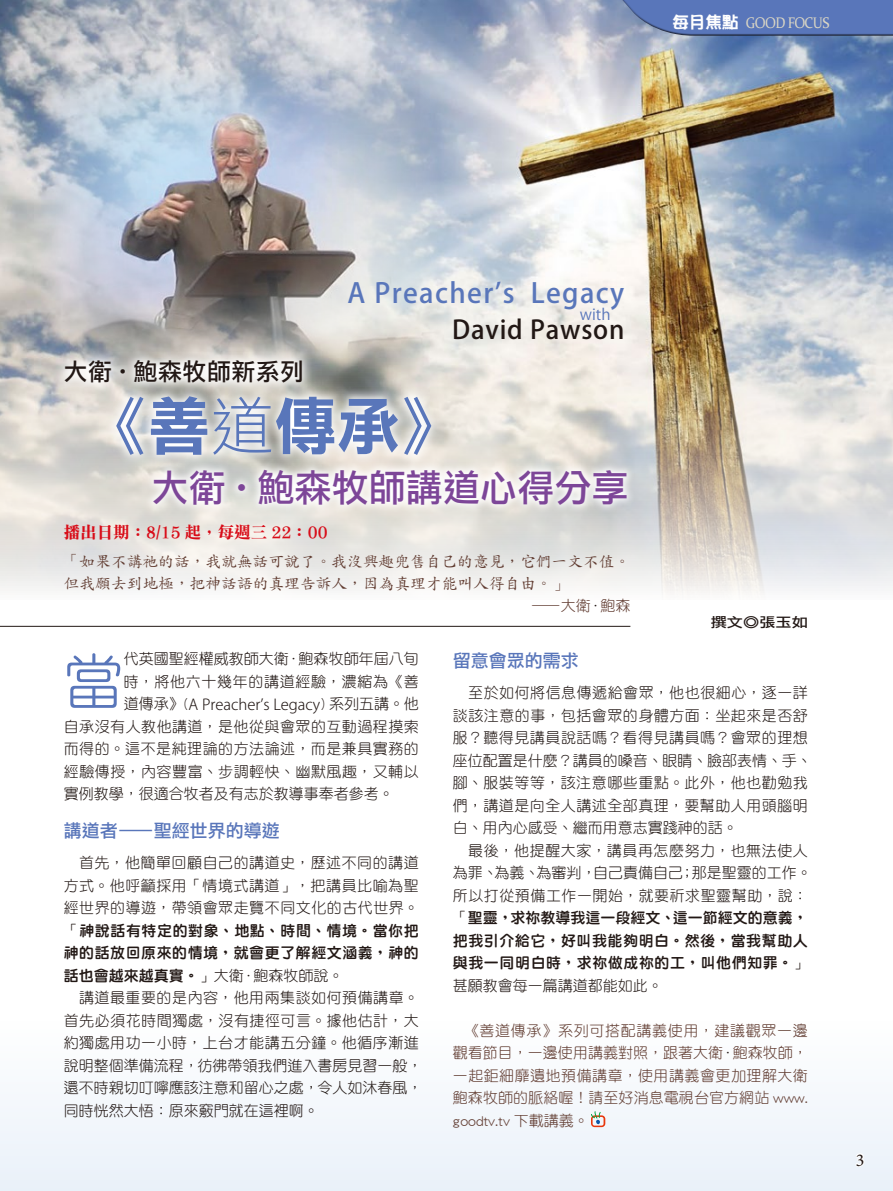
<style>
.page{position:relative;width:893px;height:1191px;background:#fff}
.page>*{position:absolute;margin:0;border:0;box-sizing:border-box;transform-origin:0 0}
.t1{font:63px "DF Li Hei Std W3";color:#5976ba}
.t2{font:60px "DF Yuan Std W3";color:#5976ba}
.t3{font:37.5px "DF Li Hei Std W5";color:#7d4698}
.t4{font:500 27.3px "Koz Go Pro";letter-spacing:.05em;color:#5976ba}
.t5{font:500 25.5px "Koz Go Pro";letter-spacing:.03em;color:#221815}
.t6{font:24px "DF Li Hei Std W5";letter-spacing:.02em;color:#221815}
.t7{font:18px "DF Li Hei Std W5";color:#5976ba}
.t8{font:18px "Minion Pro";color:#221815}
.t9{font:16.5px "DF Li Song Std W7";color:#d80c18}
.t10{font:15.75px/22.5px "DF Kai Shu Std W5";color:#613c31}
.t11{font:15.3px "Constantia";letter-spacing:-.04em;color:#dbd6c4;scale:.88 1}
.t12{font:15.3px "Koz Go Pro";color:#5976ba}
.t13{font:15px/22.5px "DF Yuan Std W3";letter-spacing:.035em;color:#221815;text-align:justify}
.t14{font:15px/22.5px "DF Yuan Std W3";color:#221815}
.t15{font:15px/22.5px "DF Yuan Std W8";letter-spacing:.035em;color:#221815}
.t16{font:15px/22.5px "DF Yuan Std W3";letter-spacing:.005em;color:#613c31;text-align:justify}
.t17{font:300 15px "Koz Go Pro";color:#221815}
.t18{font:15px "DF Yuan Std W3";letter-spacing:.005em;color:#613c31;scale:2 1}
.t19{font:13.5px "DF Li Hei Std W5";color:#221815;scale:1.2 1}
.s1{font-family:"DFPOP1 Std W9";font-size:16.5px;color:#fff}
.s2{font-family:"DF Yuan Std W3"}
.s3{font-family:"DF Li Hei Std W7"}
.s4{color:#221815}
.s5{font-family:"DF Yuan Std W3";font-weight:400}
.s6{font-family:"DF Yuan Std W8"}
</style>
<div class="page">
<div style="left:0;top:1021px;width:893px;height:170px;background:#f4f8fc"></div>
<img style="left:0;top:0;width:893px;height:593px">
<svg style="left:144px;top:460px;width:492px;height:54px"></svg>
<svg style="left:54px;top:349px;width:388px;height:117px"></svg>
<svg style="left:591px;top:1111px;width:14px;height:16px"></svg>
<img style="left:38px;top:68px;width:403px;height:284px">
<hr style="left:0;top:626px;width:630px;height:1px;background:#221815">
<svg style="left:856px;top:1154px;width:8px;height:13px"></svg>
<div style="left:611px;top:0;width:282px;height:6px;background:#788fb5"></div>
<div style="left:612px;top:0;width:281px;height:38px;background:#221815;opacity:.75"></div>
<p class="t11" style="left:673px;top:12px;width:180px"><span class="s1">每月焦點</span> GOOD FOCUS</p>
<h3 class="t4" style="left:348px;top:275px;width:278px">A Preacher’s Legacy</h3>
<h3 class="t5" style="left:452px;top:313px;width:174px">David Pawson</h3>
<p class="t12" style="left:580px;top:304px;width:32px">with</p>
<h3 class="t6" style="left:64px;top:359px;width:242px">大衛<span class="s2">‧</span>鮑森牧師新系列</h3>
<h1 class="t1" style="left:85px;top:392px;width:380px">《<span class="s3">善</span>道<span class="s3">傳承</span>》</h1>
<h3 class="t3" style="left:152px;top:467px;width:478px">大衛<span class="s2">‧</span>鮑森牧師講道心得分享</h3>
<p class="t9" style="left:64px;top:523px;width:265px">播出日期：8/15 起，每週三 22：00</p>
<p class="t10" style="left:64px;top:549px;width:568px">「如果不講祂的話，我就無話可說了。我沒興趣兜售自己的意見，它們一文不值。但我願去到地極，把神話語的真理告訴人，因為真理才能叫人得自由。」</p>
<p class="t18" style="left:531px;top:597px;width:51px">—大衛<span class="s4">．</span>鮑森</p>
<p class="t7" style="left:453px;top:650px;width:127px">留意會眾的需求</p>
<p class="t13" style="left:453px;top:681px;width:360px;text-align:left;text-indent:15px">至於如何將信息傳遞給會眾，他也很細心，逐一詳談該注意的事，包括會眾的身體方面：坐起來是否舒服？聽得見講員說話嗎？看得見講員嗎？會眾的理想座位配置是什麼？講員的嗓音、眼睛、臉部表情、手、腳、服裝等等，該注意哪些重點。此外，他也勸勉我們，講道是向全人講述全部真理，要幫助人用頭腦明白、用內心感受、繼而用意志實踐神的話。</p>
<p class="t13" style="left:453px;top:838px;width:360px;text-align:left;text-indent:15px">最後，他提醒大家，講員再怎麼努力，也無法使人為罪、為義、為審判，自己責備自己；那是聖靈的工作。所以打從預備工作一開始，就要祈求聖靈幫助，說：</p>
<p class="t15" style="left:453px;top:906px;width:357px;text-align:justify"><span class="s2">「</span>聖靈，求祢教導我這一段經文、這一節經文的意義，把我引介給它，好叫我能夠明白。然後，當我幫助人與我一同明白時，求祢做成祢的工，叫他們知罪。<span class="s2">」</span></p>
<p class="t14" style="left:453px;top:973px;width:211px">甚願教會每一篇講道都能如此。</p>
<p class="t16" style="left:453px;top:1018px;width:357px;text-indent:12px">《善道傳承》系列可搭配講義使用，建議觀眾一邊觀看節目，一邊使用講義對照，跟著大衛<span class="s4">．</span>鮑森牧師，一起鉅細靡遺地預備講章，使用講義會更加理解大衛鮑森牧師的脈絡喔！請至好消息電視台官方網站 www. goodtv.tv 下載講義。</p>
<p class="t19" style="left:711px;top:615px;width:82px">撰文◎張玉如</p>
<h2 class="t2" style="left:64px;top:649px;width:61px">當</h2>
<p class="t14" style="left:124px;top:647px;width:297px">代英國聖經權威教師大衛．鮑森牧師年屆八旬時，將他六十幾年的講道經驗，濃縮為《善</p>
<p class="t17" style="left:124px;top:694px;width:297px"><span class="s5">道傳承》(</span>A Preacher’s Legacy<span class="s5">) 系列五講。他</span></p>
<p class="t13" style="left:64px;top:715px;width:357px">自承沒有人教他講道，是他從與會眾的互動過程摸索而得的。這不是純理論的方法論述，而是兼具實務的經驗傳授，內容豐富、步調輕快、幽默風趣，又輔以實例教學，很適合牧者及有志於教導事奉者參考。</p>
<p class="t7" style="left:64px;top:821px;width:217px">講道者—聖經世界的導遊</p>
<p class="t13" style="left:64px;top:851px;width:357px;text-indent:15px">首先，他簡單回顧自己的講道史，歷述不同的講道方式。他呼籲採用「情境式講道」，把講員比喻為聖經世界的導遊，帶領會眾走覽不同文化的古代世界。</p>
<p class="t15" style="left:64px;top:919px;width:357px"><span class="s2">「</span>神說話有特定的對象、地點、時間、情境。當你把神的話放回原來的情境，就會更了解經文涵義，神的</p>
<p class="t13" style="left:64px;top:964px;width:281px"><span class="s6">話也會越來越真實。</span>」大衛．鮑森牧師說。</p>
<p class="t13" style="left:79px;top:986px;width:341px">講道最重要的是內容，他用兩集談如何預備講章。</p>
<p class="t13" style="left:64px;top:1009px;width:356px">首先必須花時間獨處，沒有捷徑可言。據他估計，大</p>
<p class="t13" style="left:64px;top:1031px;width:357px">約獨處用功一小時，上台才能講五分鐘。他循序漸進</p>
<p class="t14" style="left:64px;top:1054px;width:360px">說明整個準備流程，彷彿帶領我們進入書房見習一般，</p>
<p class="t14" style="left:64px;top:1076px;width:360px">還不時親切叮嚀應該注意和留心之處，令人如沐春風，</p>
<p class="t14" style="left:64px;top:1099px;width:256px">同時恍然大悟：原來竅門就在這裡啊。</p>
<p class="t8" style="left:856px;top:1147px;width:10px">3</p>
</div>
